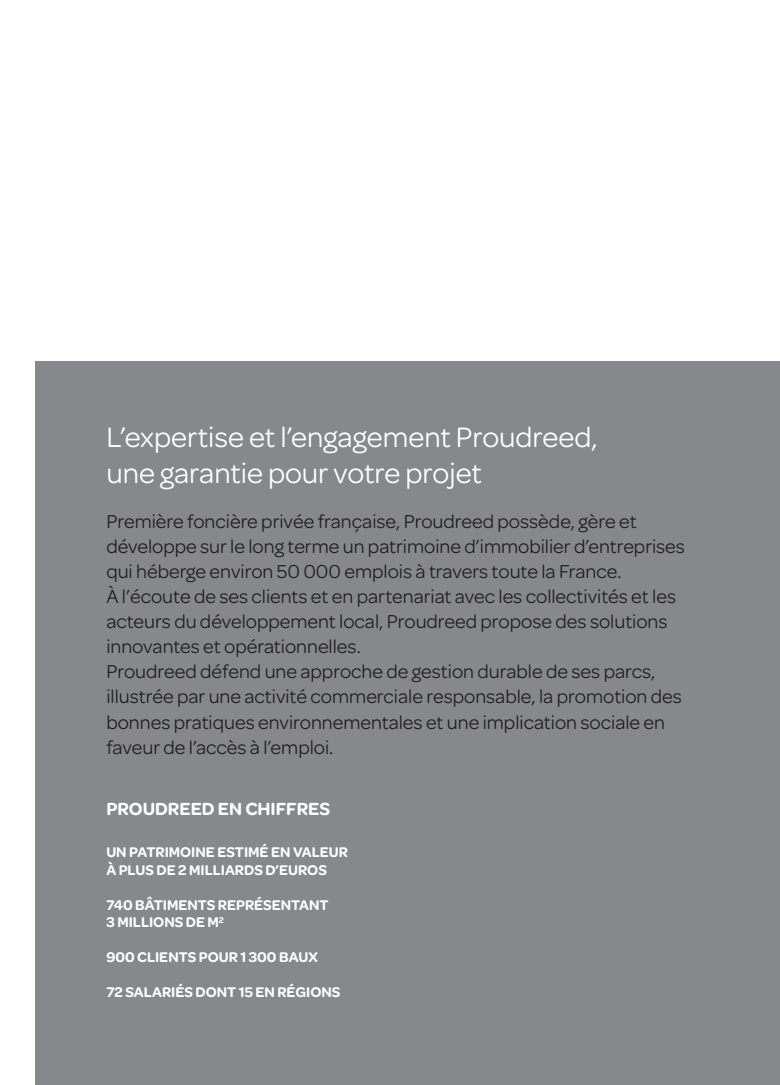
<style>
.page{position:relative;width:780px;height:1085px;background:#fff}
.page>*{position:absolute;margin:0;border:0;box-sizing:border-box;transform-origin:0 0}
.t1{font:30px/36px "Omnes";color:#fff}
.t2{font:20px/25px "Omnes";color:#231f20}
.t3{font:600 18.75px "Omnes";color:#fff}
.t4{font:600 15px/17.5px "Omnes";color:#fff}
</style>
<div class="page">
<div style="left:35px;top:361px;width:745px;height:723px;background:#86888c"></div>
<h1 class="t1" style="left:106px;top:418px;width:493px">L’expertise et l’engagement Proudreed, une garantie pour votre projet</h1>
<p class="t2" style="left:106px;top:509px;width:580px">Première foncière privée française, Proudreed possède, gère et développe sur le long terme un patrimoine d’immobilier d’entreprises qui héberge environ 50 000 emplois à travers toute la France.<br>À l’écoute de ses clients et en partenariat avec les collectivités et les acteurs du développement local, Proudreed propose des solutions innovantes et opérationnelles.<br>Proudreed défend une approche de gestion durable de ses parcs, illustrée par une activité commerciale responsable, la promotion des bonnes pratiques environnementales et une implication sociale en faveur de l’accès à l’emploi.</p>
<p class="t3" style="left:106px;top:797px;width:225px">PROUDREED EN CHIFFRES</p>
<p class="t4" style="left:106px;top:843px;width:243px">UN PATRIMOINE ESTIMÉ EN VALEUR<br>À PLUS DE 2 MILLIARDS D’EUROS</p>
<p class="t4" style="left:106px;top:895px;width:224px">740 BÂTIMENTS REPRÉSENTANT<br>3 MILLIONS DE M<sup>2</sup></p>
<p class="t4" style="left:106px;top:948px;width:213px">900 CLIENTS POUR 1 300 BAUX</p>
<p class="t4" style="left:106px;top:983px;width:235px">72 SALARIÉS DONT 15 EN RÉGIONS</p>
</div>
